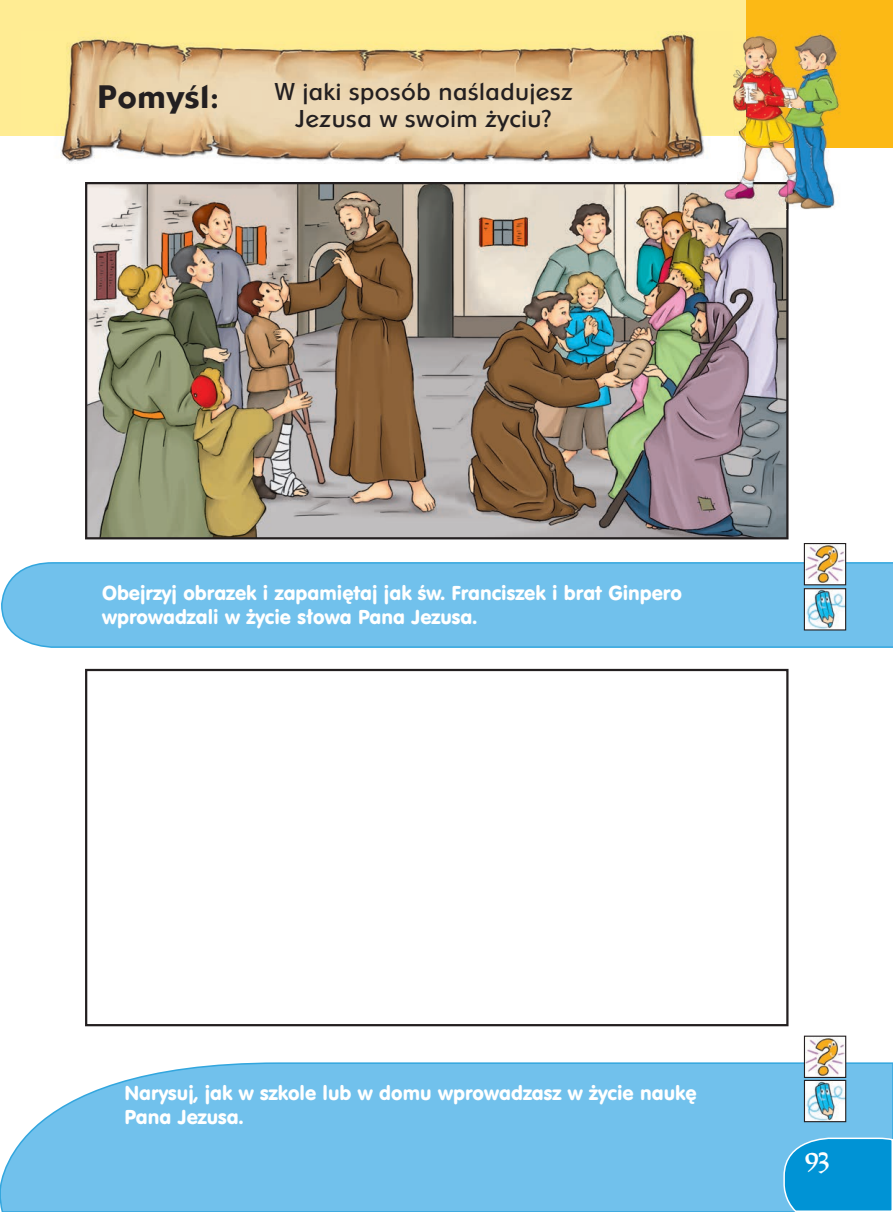
<style>
.page{position:relative;width:893px;height:1212px;background:#fff}
.page>*{position:absolute;margin:0;border:0;box-sizing:border-box;transform-origin:0 0}
.t1{font:700 30px "EFN Hebel";letter-spacing:.025em;color:#231f20}
.t2{font:22.8px "EFN Salem";color:#fff}
.t3{font:22.5px/27px "EFN Hebel";letter-spacing:.025em;color:#231f20;text-align:center}
.t4{font:19.5px/23.4px "VAG Rounded PL";color:#fff}
</style>
<div class="page">
<img style="left:85px;top:182px;width:703px;height:357px">
<div style="left:0;top:0;width:892px;height:136px;background:#ffec93"></div>
<img style="left:60px;top:32px;width:643px;height:131px">
<svg style="left:2px;top:1061px;width:891px;height:151px;background:#79c4ec"></svg>
<svg style="left:783px;top:1137px;width:110px;height:75px;background:#169cd8"></svg>
<svg style="left:0;top:1177px;width:2px;height:35px"></svg>
<div style="left:746px;top:0;width:147px;height:148px;background:#fcb915"></div>
<img style="left:738px;top:136px;width:98px;height:73px">
<img style="left:687px;top:136px;width:18px;height:27px">
<img style="left:687px;top:182px;width:101px;height:27px">
<img style="left:687px;top:183px;width:100px;height:26px">
<img style="left:687px;top:32px;width:59px;height:34px">
<img style="left:733px;top:68px;width:13px;height:68px">
<img style="left:746px;top:31px;width:94px;height:117px">
<img style="left:806px;top:1037px;width:38px;height:39px">
<div style="left:804px;top:1035px;width:42px;height:43px;border:1px solid #231f20"></div>
<img style="left:806px;top:1082px;width:38px;height:38px">
<div style="left:804px;top:1080px;width:42px;height:42px;border:1px solid #231f20"></div>
<div style="left:85px;top:669px;width:703px;height:357px;border:2px solid #231f20"></div>
<svg style="left:1px;top:561px;width:892px;height:87px;background:#72c1eb"></svg>
<img style="left:806px;top:545px;width:38px;height:38px">
<div style="left:804px;top:543px;width:42px;height:42px;border:1px solid #231f20"></div>
<img style="left:806px;top:590px;width:38px;height:38px">
<div style="left:804px;top:588px;width:42px;height:42px;border:1px solid #231f20"></div>
<h1 class="t1" style="left:98px;top:80px;width:123px">Pomyśl:</h1>
<p class="t3" style="left:274px;top:80px;width:300px">W jaki sposób naśladujesz<br>Jezusa w swoim życiu?</p>
<p class="t4" style="left:102px;top:583px;width:581px">Obejrzyj obrazek i zapamiętaj jak św. Franciszek i brat Ginpero wprowadzali w życie słowa Pana Jezusa.</p>
<p class="t4" style="left:124px;top:1083px;width:574px">Narysuj, jak w szkole lub w domu wprowadzasz w życie naukę<br>Pana Jezusa.</p>
<p class="t2" style="left:805px;top:1149px;width:25px">93</p>
</div>
